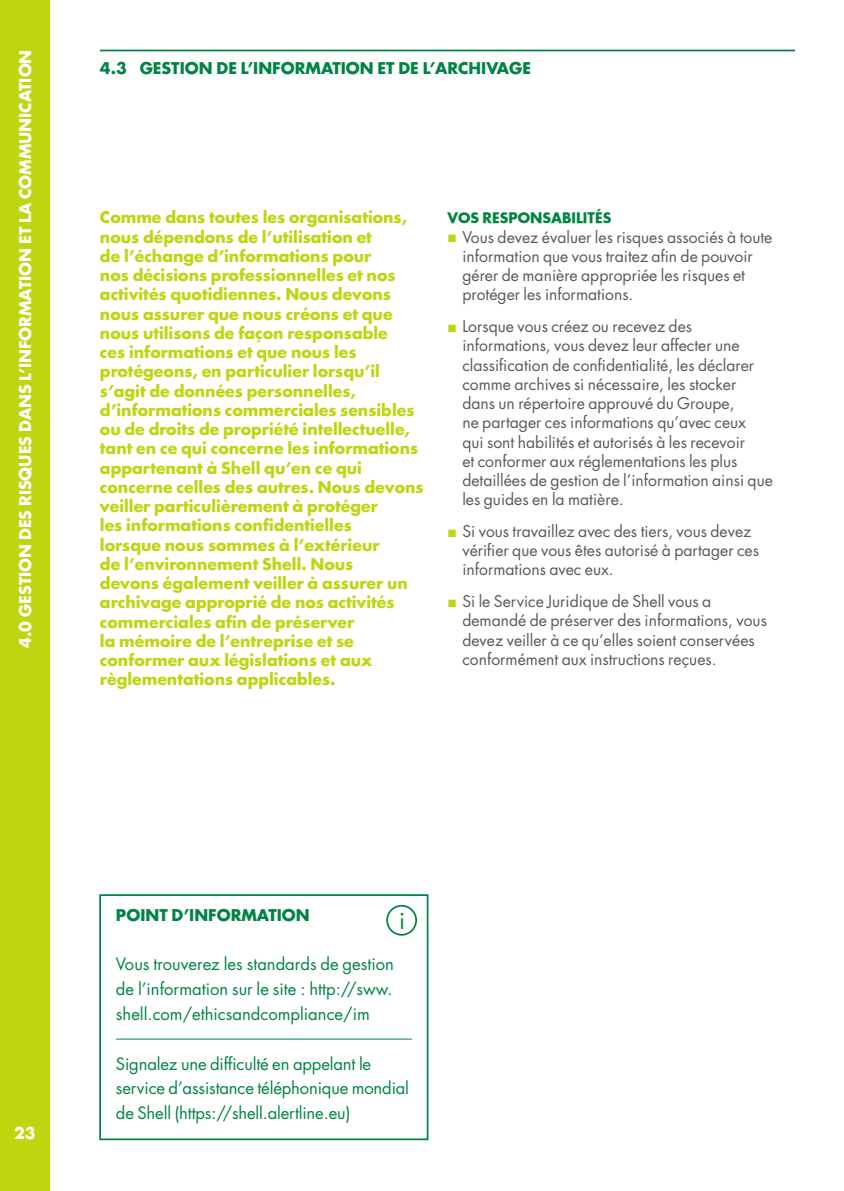
<style>
.page{position:relative;width:844px;height:1191px;background:#fff}
.page>*{position:absolute;margin:0;border:0;box-sizing:border-box;transform-origin:0 0}
.t1{font:22.93px "Futura Std";color:#008443}
.Box_Underscore_Green{font:16.62px/24.8px "Futura Std";letter-spacing:-.01em;color:#008443;text-align:justify}
.intro__light_green{font:700 15.75px/19.2px "Futura Std";color:#bed50f}
.t2{font:15.75px/19.2px "Futura Std";color:#595959}
.t3{font:700 15.75px "Futura Std";color:#fff}
.H2__green{font:700 15.75px "Futura Std";color:#008443}
.H3__white{font:700 15.75px "Futura Std";color:#008443}
.H4__green{font:700 14px "Futura";color:#008443}
</style>
<div class="page">
<div style="left:0;top:0;width:50px;height:1191px;background:#bed50f"></div>
<hr style="left:100px;top:50px;width:694px;height:1px;background:#008443">
<hr style="left:116px;top:1038px;width:296px;height:1px;background:#008443">
<div style="left:99px;top:894px;width:329px;height:246px;border:2px solid #008443"></div>
<div style="left:386px;top:905px;width:31px;height:30px;border:2px solid #008443;border-radius:50%"></div>
<p class="t3" style="left:15px;top:648px;width:599px;rotate:-90deg">4.0 GESTION DES RISQUES DANS L’INFORMATION ET LA COMMUNICATION</p>
<p class="H2__green" style="left:100px;top:58px;width:432px">4.3 GESTION DE L’INFORMATION ET DE L’ARCHIVAGE</p>
<p class="intro__light_green" style="left:100px;top:207px;width:325px">Comme dans toutes les organisations, nous dépendons de l’utilisation et<br>de l’échange d’informations pour<br>nos décisions professionnelles et nos activités quotidiennes. Nous devons nous assurer que nous créons et que nous utilisons de façon responsable<br>ces informations et que nous les protégeons, en particulier lorsqu’il s’agit de données personnelles, d’informations commerciales sensibles ou de droits de propriété intellectuelle, tant en ce qui concerne les informations appartenant à Shell qu’en ce qui concerne celles des autres. Nous devons veiller particulièrement à protéger<br>les informations confidentielles<br>lorsque nous sommes à l’extérieur<br>de l’environnement Shell. Nous<br>devons également veiller à assurer un archivage approprié de nos activités commerciales afin de préserver<br>la mémoire de l’entreprise et se conformer aux législations et aux règlementations applicables.</p>
<p class="H4__green" style="left:447px;top:209px;width:165px">VOS RESPONSABILITÉS</p>
<p class="t2" style="left:462px;top:227px;width:311px">Vous devez évaluer les risques associés à toute information que vous traitez afin de pouvoir gérer de manière appropriée les risques et protéger les informations.</p>
<p class="t2" style="left:462px;top:317px;width:312px">Lorsque vous créez ou recevez des informations, vous devez leur affecter une classification de confidentialité, les déclarer comme archives si nécessaire, les stocker dans un répertoire approuvé du Groupe,<br>ne partager ces informations qu’avec ceux<br>qui sont habilités et autorisés à les recevoir<br>et conformer aux réglementations les plus detaillées de gestion de l’information ainsi que les guides en la matière.</p>
<p class="t2" style="left:462px;top:522px;width:298px">Si vous travaillez avec des tiers, vous devez vérifier que vous êtes autorisé à partager ces informations avec eux.</p>
<p class="t2" style="left:462px;top:592px;width:306px">Si le Service Juridique de Shell vous a demandé de préserver des informations, vous devez veiller à ce qu’elles soient conservées conformément aux instructions reçues.</p>
<p class="t3" style="left:14px;top:1123px;width:23px">23</p>
<p class="H3__white" style="left:116px;top:904px;width:195px">POINT D’INFORMATION</p>
<p class="Box_Underscore_Green" style="left:116px;top:952px;width:279px">Vous trouverez les standards de gestion de l’information sur le site : http://sww. shell.com/ethicsandcompliance/im</p>
<p class="Box_Underscore_Green" style="left:116px;top:1051px;width:294px;text-align:left">Signalez une difficulté en appelant le service d’assistance téléphonique mondial de Shell (https://shell.alertline.eu)</p>
<p class="t1" style="left:399px;top:906px;width:8px">i</p>
</div>
